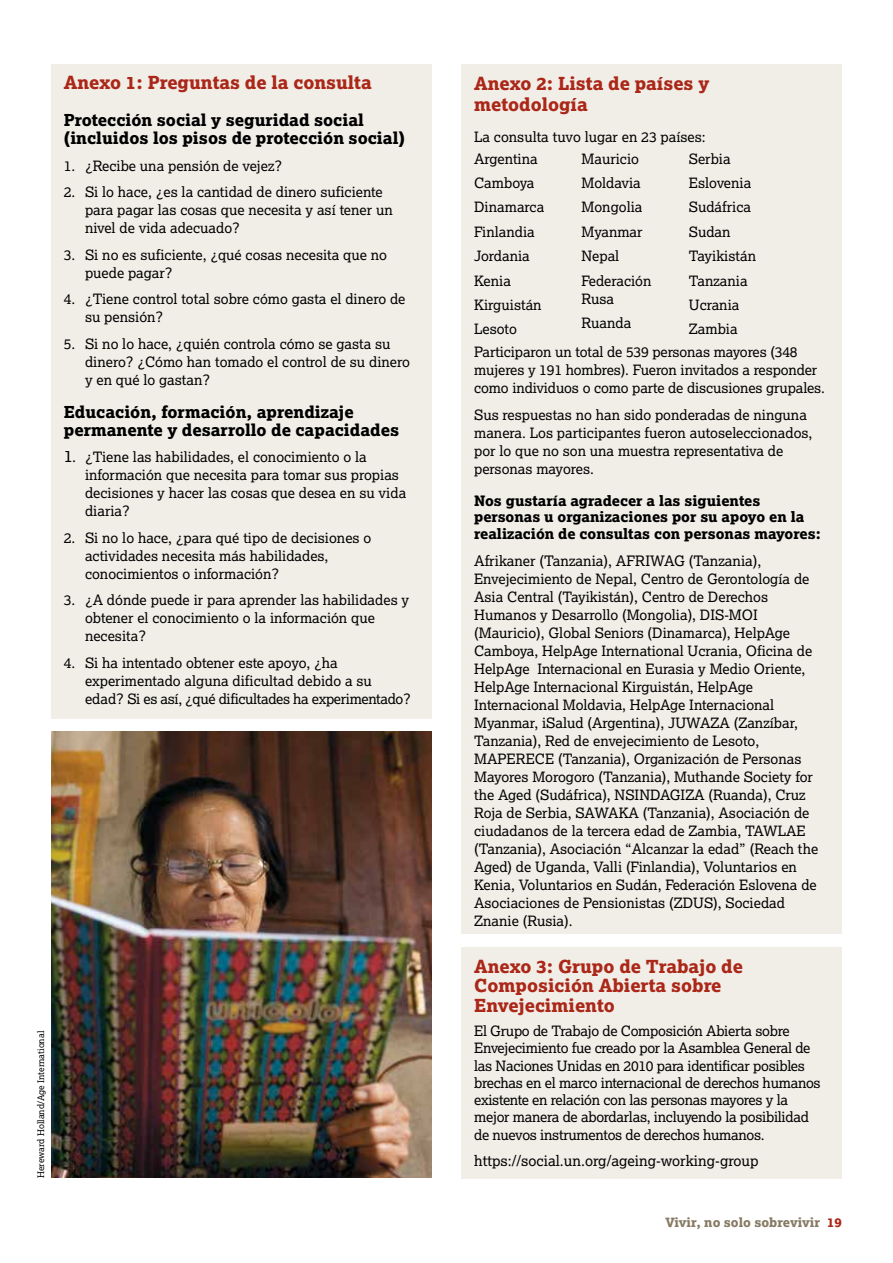
<style>
.page{position:relative;width:893px;height:1263px;background:#fff}
.page>*{position:absolute;margin:0;border:0;box-sizing:border-box;transform-origin:0 0}
.t1{font:18px/19.5px "Lexia X Bold";color:#ab2718}
.t2{font:16.5px/18px "Lexia X Bold";color:#000}
.t3{font:14.7px "Lexia Da Ma";color:#000}
.t4{font:14.4px/16.8px "Lexia X Bold";color:#000}
.t5{font:14.4px "Lexia Da Ma";color:#000}
.t6{font:14.25px/18px "Lexia Da Ma";color:#000}
.t7{font:14.25px/17.2px "Lexia Da Ma";letter-spacing:-.02em;color:#000}
.t8{font:12.75px "Lexia X Bold";color:#867a64}
.t9{font:9px "Lexia Da Ma";color:#000}
.s1{font-size:16.5px}
.s2{font-size:14.7px}
.s3{color:#ab2718}
</style>
<div class="page">
<div style="left:51px;top:64px;width:381px;height:655px;background:#f1eee8"></div>
<div style="left:461px;top:947px;width:381px;height:231px;background:#f1eee8"></div>
<div style="left:461px;top:64px;width:381px;height:869px;background:#f1eee8"></div>
<img style="left:51px;top:731px;width:381px;height:447px">
<p class="t1" style="left:64px;top:72px;width:309px">Anexo 1: Preguntas de la consulta</p>
<p class="t2" style="left:64px;top:111px;width:343px">Protección social y seguridad social (incluidos los pisos de protección social)</p>
<p class="t6" style="left:64px;top:157px;width:220px">1. ¿Recibe una pensión de vejez?</p>
<p class="t6" style="left:85px;top:183px;width:309px;text-indent:-21px">2. Si lo hace, ¿es la cantidad de dinero suficiente para pagar las cosas que necesita y así tener un nivel de vida adecuado?</p>
<p class="t6" style="left:85px;top:246px;width:303px;text-indent:-21px">3. Si no es suficiente, ¿qué cosas necesita que no puede pagar?</p>
<p class="t6" style="left:85px;top:290px;width:322px;text-indent:-21px">4. ¿Tiene control total sobre cómo gasta el dinero de su pensión?</p>
<p class="t6" style="left:85px;top:335px;width:326px;text-indent:-21px">5. Si no lo hace, ¿quién controla cómo se gasta su dinero? ¿Cómo han tomado el control de su dinero y en qué lo gastan?</p>
<p class="t2" style="left:64px;top:402px;width:337px">Educación, formación, aprendizaje permanente y desarrollo de capacidades</p>
<p class="t6" style="left:85px;top:448px;width:323px;text-indent:-21px"><span class="s1">1</span><span class="s2">.</span> ¿Tiene las habilidades, el conocimiento o la información que necesita para tomar sus propias decisiones y hacer las cosas que desea en su vida diaria?</p>
<p class="t6" style="left:85px;top:529px;width:288px;text-indent:-21px">2. Si no lo hace, ¿para qué tipo de decisiones o actividades necesita más habilidades, conocimientos o información?</p>
<p class="t6" style="left:85px;top:591px;width:326px;text-indent:-21px">3. ¿A dónde puede ir para aprender las habilidades y obtener el conocimiento o la información que necesita?</p>
<p class="t6" style="left:85px;top:654px;width:327px;text-indent:-21px">4. Si ha intentado obtener este apoyo, ¿ha experimentado alguna dificultad debido a su edad? Si es así, ¿qué dificultades ha experimentado?</p>
<p class="t9" style="left:36px;top:1178px;width:149px;rotate:-90deg">Hereward Holland/Age International</p>
<p class="t1" style="left:474px;top:73px;width:237px;line-height:21px">Anexo 2: Lista de países y metodología</p>
<p class="t6" style="left:474px;top:126px;width:233px;line-height:21.8px">La consulta tuvo lugar en 23 países:<br>Argentina</p>
<p class="t6" style="left:474px;top:171px;width:72px;line-height:24.5px">Camboya<br>Dinamarca<br>Finlandia<br>Jordania<br>Kenia<br>Kirguistán<br>Lesoto</p>
<p class="t6" style="left:689px;top:146px;width:69px;line-height:24.5px">Serbia<br>Eslovenia<br>Sudáfrica<br>Sudan<br>Tayikistán<br>Tanzania<br>Ucrania<br>Zambia</p>
<p class="t6" style="left:581px;top:146px;width:71px;line-height:24.5px">Mauricio<br>Moldavia<br>Mongolia<br>Myanmar<br>Nepal<br>Federación</p>
<p class="t6" style="left:581px;top:286px;width:51px;line-height:24.5px">Rusa<br>Ruanda</p>
<p class="t6" style="left:474px;top:343px;width:352px">Participaron un total de 539 personas mayores (348 mujeres y 191 hombres). Fueron invitados a responder como individuos o como parte de discusiones grupales.</p>
<p class="t6" style="left:474px;top:406px;width:340px">Sus respuestas no han sido ponderadas de ninguna manera. Los participantes fueron autoseleccionados, por lo que no son una muestra representativa de personas mayores.</p>
<p class="t4" style="left:474px;top:492px;width:348px">Nos gustaría agradecer a las siguientes personas u organizaciones por su apoyo en la realización de consultas con personas mayores:</p>
<p class="t5" style="left:474px;top:552px;width:289px">Afrikaner (Tanzania), AFRIWAG (Tanzania),</p>
<p class="t6" style="left:474px;top:570px;width:346px">Envejecimiento de Nepal, Centro de Gerontología de Asia Central (Tayikistán), Centro de Derechos Humanos y Desarrollo (Mongolia), DIS-MOI (Mauricio), Global Seniors (Dinamarca), HelpAge Camboya, HelpAge International Ucrania, Oficina de HelpAge Internacional en Eurasia y Medio Oriente, HelpAge Internacional Kirguistán, HelpAge Internacional Moldavia, HelpAge Internacional Myanmar, iSalud (Argentina), JUWAZA (Zanzíbar, Tanzania), Red de envejecimiento de Lesoto, MAPERECE (Tanzania), Organización de Personas Mayores Morogoro (Tanzania), Muthande Society for the Aged (Sudáfrica), NSINDAGIZA (Ruanda), Cruz Roja de Serbia, SAWAKA (Tanzania), Asociación de ciudadanos de la tercera edad de Zambia, TAWLAE (Tanzania), Asociación “Alcanzar la edad” (Reach the Aged) de Uganda, Valli (Finlandia), Voluntarios en Kenia, Voluntarios en Sudán, Federación Eslovena de Asociaciones de Pensionistas (ZDUS), Sociedad Znanie (Rusia).</p>
<p class="t1" style="left:474px;top:956px;width:270px">Anexo 3: Grupo de Trabajo de<br>Composición Abierta sobre<br>Envejecimiento</p>
<p class="t7" style="left:474px;top:1022px;width:348px">El Grupo de Trabajo de Composición Abierta sobre Envejecimiento fue creado por la Asamblea General de las Naciones Unidas en 2010 para identificar posibles brechas en el marco internacional de derechos humanos existente en relación con las personas mayores y la mejor manera de abordarlas, incluyendo la posibilidad de nuevos instrumentos de derechos humanos.</p>
<p class="t3" style="left:474px;top:1152px;width:286px">https://social.un.org/ageing-working-group</p>
<p class="t8" style="left:665px;top:1214px;width:178px">Vivir, no solo sobrevivir <span class="s3">19</span></p>
</div>
